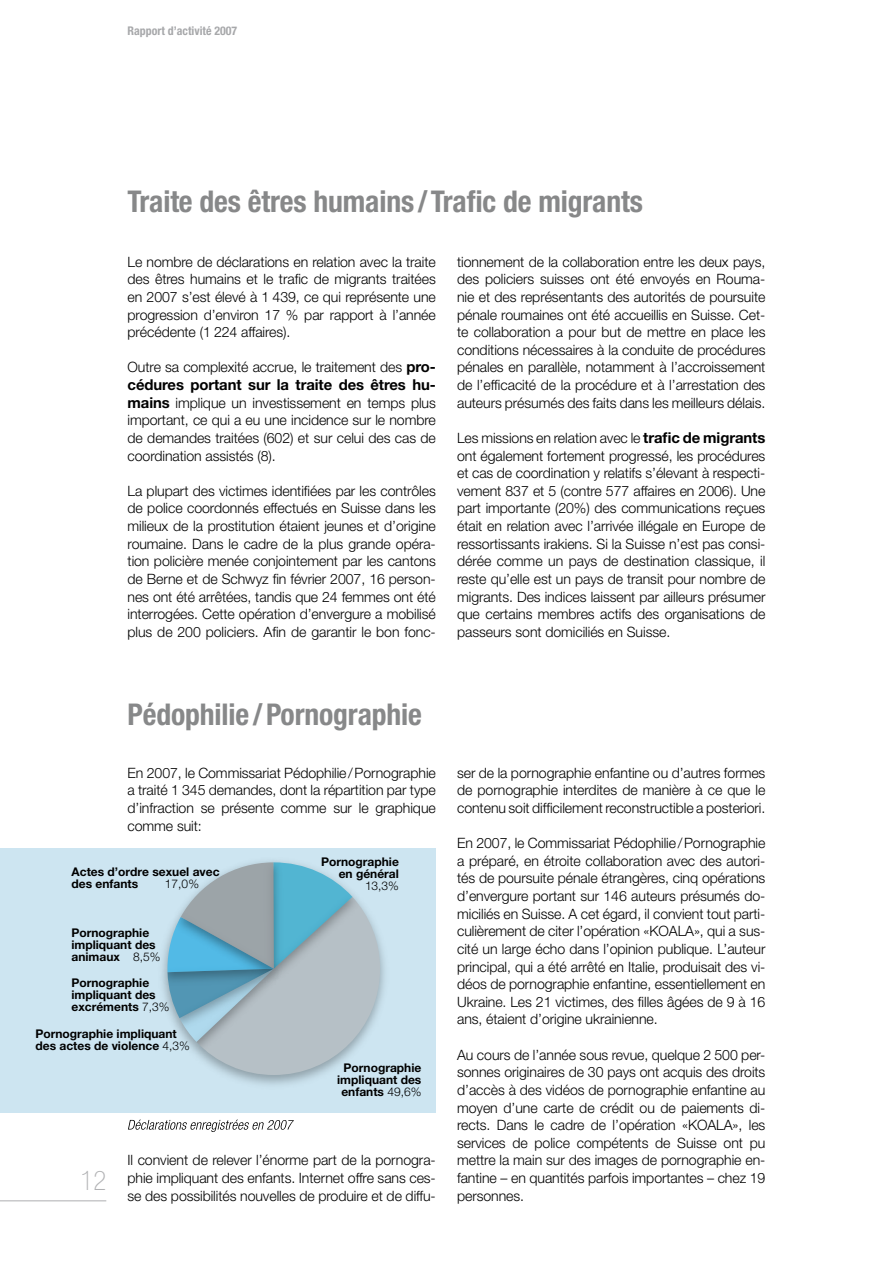
<style>
.page{position:relative;width:893px;height:1263px;background:#fff}
.page>*{position:absolute;margin:0;border:0;box-sizing:border-box;transform-origin:0 0}
.t1{font:700 condensed 30px "Helvetica Neue";letter-spacing:-.005em;color:#878889}
.t2{font:100 condensed 27px "Helvetica Neue";color:#b1b2b4}
.t3{font:700 15px "Helvetica Neue";letter-spacing:-.005em;color:#000}
.t4{font:300 14.25px/17.5px "Helvetica Neue";letter-spacing:-.005em;color:#000;text-align:justify}
.t5{font:700 12px/12px "Helvetica Neue";color:#000}
.t6{font:700 condensed 12px "Helvetica Neue";color:#a7a8aa}
.t7{font:300 12px "Helvetica Neue";color:#000}
.s1{font-weight:700;font-size:15px}
.s2{font-weight:300}
</style>
<div class="page">
<hr style="left:0;top:1200px;width:106px;height:1px;background:#b1b2b4">
<div style="left:0;top:848px;width:436px;height:264px;background:#cde5f1"></div>
<svg style="left:167px;top:862px;width:213px;height:213px"></svg>
<svg style="left:128px;top:1119px;width:166px;height:13px"></svg>
<p class="t6" style="left:128px;top:23px;width:111px">Rapport d’activité 2007</p>
<h1 class="t1" style="left:128px;top:184px;width:517px">Traite des êtres humains /Trafic de migrants</h1>
<p class="t4" style="left:128px;top:252px;width:310px">Le nombre de déclarations en relation avec la traite des êtres humains et le trafic de migrants traitées en 2007 s’est élevé à 1 439, ce qui représente une progression d’environ 17 % par rapport à l’année précédente (1 224 affaires).</p>
<p class="t4" style="left:128px;top:358px;width:310px">Outre sa complexité accrue, le traitement des <span class="s1">pro-</span></p>
<p class="t3" style="left:128px;top:375px;width:310px">cédures portant sur la traite des êtres hu-</p>
<p class="t4" style="left:128px;top:393px;width:310px"><span class="s1">mains</span> implique un investissement en temps plus important, ce qui a eu une incidence sur le nombre de demandes traitées (602) et sur celui des cas de coordination assistés (8).</p>
<p class="t4" style="left:128px;top:482px;width:310px">La plupart des victimes identifiées par les contrôles de police coordonnés effectués en Suisse dans les milieux de la prostitution étaient jeunes et d’origine roumaine. Dans le cadre de la plus grande opéra&shy;tion policière menée conjointement par les cantons de Berne et de Schwyz fin février 2007, 16 person&shy;nes ont été arrêtées, tandis que 24 femmes ont été interrogées. Cette opération d’envergure a mobilisé plus de 200 policiers. Afin de garantir le bon fonc-</p>
<p class="t4" style="left:457px;top:252px;width:310px">tionnement de la collaboration entre les deux pays, des policiers suisses ont été envoyés en Rouma&shy;nie et des représentants des autorités de poursuite pénale roumaines ont été accueillis en Suisse. Cet&shy;te collaboration a pour but de mettre en place les conditions nécessaires à la conduite de procédures pénales en parallèle, notamment à l’accroissement de l’efficacité de la procédure et à l’arrestation des auteurs présumés des faits dans les meilleurs délais.</p>
<p class="t4" style="left:457px;top:429px;width:310px">Les missions en relation avec le <span class="s1">trafic de migrants </span>ont également fortement progressé, les procédures et cas de coordination y relatifs s’élevant à respecti&shy;vement 837 et 5 (contre 577 affaires en 2006). Une part importante (20%) des communications reçues était en relation avec l’arrivée illégale en Europe de ressortissants irakiens. Si la Suisse n’est pas consi&shy;dérée comme un pays de destination classique, il reste qu’elle est un pays de transit pour nombre de migrants. Des indices laissent par ailleurs présumer que certains membres actifs des organisations de passeurs sont domiciliés en Suisse.</p>
<h1 class="t1" style="left:128px;top:696px;width:296px">Pédophilie/Pornographie</h1>
<p class="t4" style="left:128px;top:763px;width:310px">En 2007, le Commissariat Pédophilie/Pornographie a traité 1 345 demandes, dont la répartition par type d’infraction se présente comme sur le graphique comme suit:</p>
<p class="t5" style="left:72px;top:866px;width:150px">Actes d’ordre sexuel avec des enfants</p>
<p class="t7" style="left:165px;top:877px;width:36px">17,0%</p>
<p class="t5" style="left:71px;top:926px;width:91px">Pornographie impliquant des animaux <span class="s2">8,5%</span></p>
<p class="t5" style="left:71px;top:977px;width:100px">Pornographie impliquant des excréments <span class="s2">7,3%</span></p>
<p class="t5" style="left:35px;top:1027px;width:156px">Pornographie impliquant des actes de violence <span class="s2">4,3%</span></p>
<p class="t5" style="left:321px;top:855px;width:79px;text-align:right">Pornographie en général</p>
<p class="t7" style="left:365px;top:878px;width:35px">13,3%</p>
<p class="t5" style="left:337px;top:1061px;width:86px;text-align:center">Pornographie impliquant des enfants <span class="s2">49,6%</span></p>
<h2 class="t2" style="left:81px;top:1165px;width:27px">12</h2>
<p class="t4" style="left:128px;top:1151px;width:310px">Il convient de relever l’énorme part de la pornogra&shy;phie impliquant des enfants. Internet offre sans ces&shy;se des possibilités nouvelles de produire et de diffu-</p>
<p class="t4" style="left:457px;top:763px;width:310px">ser de la pornographie enfantine ou d’autres formes de pornographie interdites de manière à ce que le contenu soit difficilement reconstructible a posteriori.</p>
<p class="t4" style="left:457px;top:834px;width:310px">En 2007, le Commissariat Pédophilie/Pornographie a préparé, en étroite collaboration avec des autori&shy;tés de poursuite pénale étrangères, cinq opérations d’envergure portant sur 146 auteurs présumés do&shy;miciliés en Suisse. A cet égard, il convient tout parti&shy;culièrement de citer l’opération «KOALA», qui a sus&shy;cité un large écho dans l’opinion publique. L’auteur principal, qui a été arrêté en Italie, produisait des vi&shy;déos de pornographie enfantine, essentiellement en Ukraine. Les 21 victimes, des filles âgées de 9 à 16 ans, étaient d’origine ukrainienne.</p>
<p class="t4" style="left:457px;top:1045px;width:310px">Au cours de l’année sous revue, quelque 2 500 per&shy;sonnes originaires de 30 pays ont acquis des droits d’accès à des vidéos de pornographie enfantine au moyen d’une carte de crédit ou de paiements di&shy;rects. Dans le cadre de l’opération «KOALA», les services de police compétents de Suisse ont pu mettre la main sur des images de pornographie en&shy;fantine – en quantités parfois importantes – chez 19 personnes.</p>
</div>
